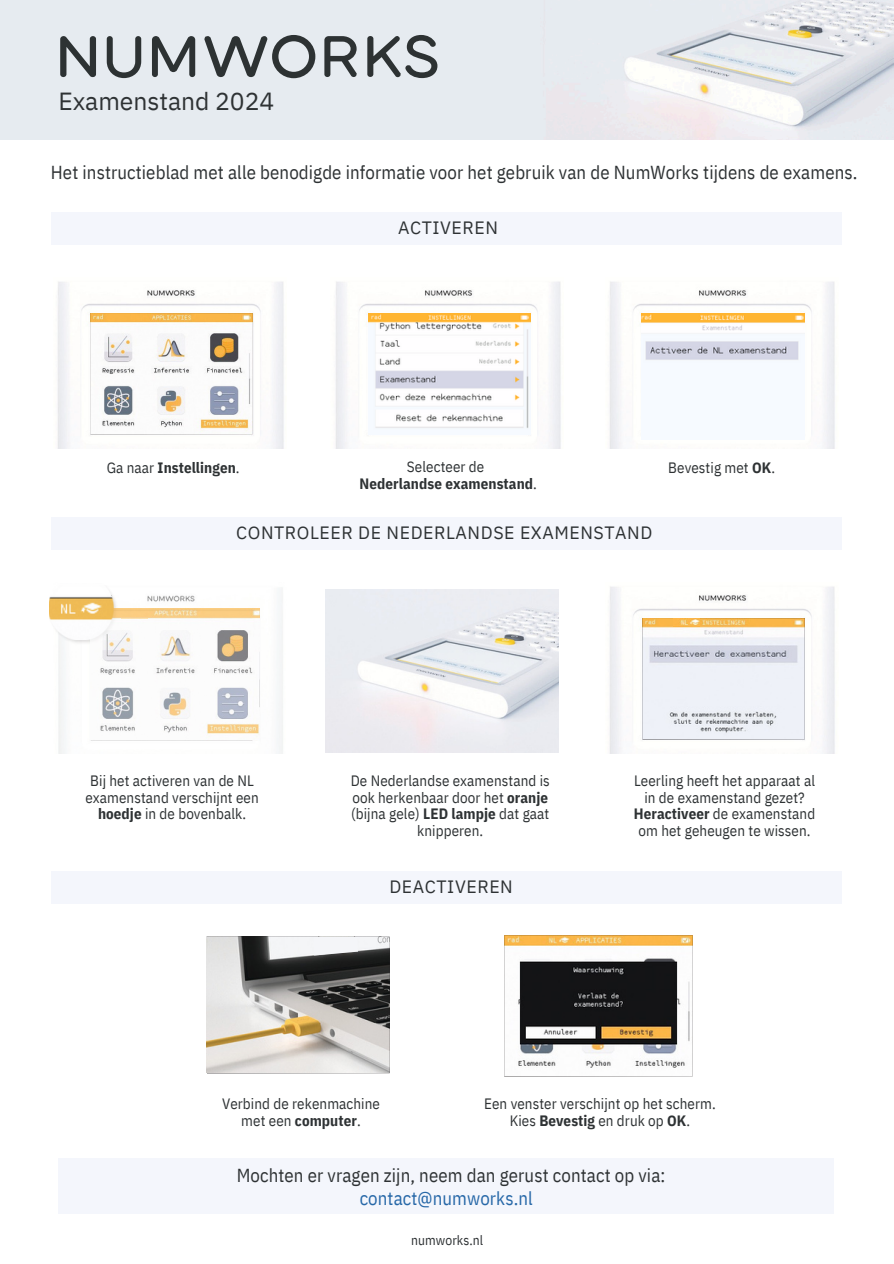
<style>
.page{position:relative;width:894px;height:1264px;background:#fff}
.page>*{position:absolute;margin:0;border:0;box-sizing:border-box;transform-origin:0 0}
.t1{font:24.75px "IBM Plex Sans";letter-spacing:-.005em;color:#2e3234}
.t2{font:18.75px/22.5px "IBM Plex Sans Cond";letter-spacing:.005em;color:#2e3234;text-align:center}
.t3{font:17.85px "IBM Plex Sans";letter-spacing:.03em;color:#2e3234}
.t4{font:15px/16.8px "IBM Plex Sans Cond";letter-spacing:.005em;color:#2e3234;text-align:center}
.t5{font:700 15px/16.8px "IBM Plex Sans Cond";letter-spacing:.005em;color:#2e3234;text-align:center}
.t6{font:13.5px "IBM Plex Sans Cond";letter-spacing:.005em;color:#2e3234}
.s1{font-weight:400}
.s2{font-weight:700}
.s3{color:#2768a8}
</style>
<div class="page">
<div style="left:58px;top:1158px;width:775px;height:56px;background:#f4f6fc"></div>
<img style="left:0;top:0;width:893px;height:140px">
<img style="left:57px;top:282px;width:227px;height:166px">
<img style="left:335px;top:282px;width:226px;height:166px">
<img style="left:609px;top:282px;width:226px;height:166px">
<img style="left:609px;top:587px;width:226px;height:166px">
<div style="left:51px;top:212px;width:790px;height:32px;background:#f4f6fc"></div>
<div style="left:51px;top:517px;width:790px;height:32px;background:#f4f6fc"></div>
<div style="left:51px;top:871px;width:790px;height:32px;background:#f4f6fc"></div>
<svg style="left:60px;top:36px;width:36px;height:41px"></svg>
<svg style="left:107px;top:36px;width:34px;height:42px"></svg>
<svg style="left:152px;top:36px;width:43px;height:41px;background:#8f9497"></svg>
<svg style="left:324px;top:36px;width:33px;height:41px"></svg>
<svg style="left:367px;top:35px;width:70px;height:43px;background:#9da2a6"></svg>
<svg style="left:204px;top:35px;width:111px;height:43px;background:#a3a8ac"></svg>
<svg style="left:90px;top:313px;width:162px;height:121px"></svg>
<img style="left:58px;top:595px;width:225px;height:158px">
<img style="left:368px;top:313px;width:162px;height:121px">
<svg style="left:206px;top:936px;width:183px;height:137px;background:#aaa7a1"></svg>
<svg style="left:504px;top:935px;width:188px;height:141px"></svg>
<svg style="left:642px;top:618px;width:162px;height:121px;background:#e6e5e4"></svg>
<img style="left:673px;top:618px;width:26px;height:8px">
<img style="left:326px;top:589px;width:232px;height:163px">
<img style="left:58px;top:639px;width:32px;height:6px">
<img style="left:90px;top:608px;width:170px;height:132px">
<img style="left:50px;top:594px;width:72px;height:45px">
<img style="left:641px;top:313px;width:162px;height:126px">
<h2 class="t1" style="left:58px;top:85px;width:217px">Examenstand 2024</h2>
<p class="t2" style="left:51px;top:161px;width:807px">Het instructieblad met alle benodigde informatie voor het gebruik van de NumWorks tijdens de examens.</p>
<h4 class="t3" style="left:398px;top:216px;width:101px">ACTIVEREN</h4>
<p class="t5" style="left:107px;top:458px;width:134px"><span class="s1">Ga naar</span> Instellingen<span class="s1">.</span></p>
<p class="t5" style="left:359px;top:458px;width:179px"><span class="s1">Selecteer de<br></span>Nederlandse examenstand<span class="s1">.</span></p>
<h3 class="t3" style="left:236px;top:521px;width:417px">CONTROLEER DE NEDERLANDSE EXAMENSTAND</h3>
<h4 class="t4" style="left:668px;top:458px;width:108px">Bevestig met <span class="s2">OK</span>.</h4>
<p class="t4" style="left:85px;top:771px;width:175px">Bij het activeren van de NL examenstand verschijnt een <span class="s2">hoedje</span> in de bovenbalk.</p>
<p class="t4" style="left:350px;top:771px;width:200px">De Nederlandse examenstand is ook herkenbaar door het <span class="s2">oranje </span>(bijna gele) <span class="s2">LED lampje</span> dat gaat knipperen.</p>
<h4 class="t3" style="left:389px;top:875px;width:125px">DEACTIVEREN</h4>
<h4 class="t4" style="left:633px;top:771px;width:183px">Leerling heeft het apparaat al in de examenstand gezet?<br><span class="s2">Heractiveer</span> de examenstand om het geheugen te wissen.</h4>
<p class="t4" style="left:222px;top:1094px;width:159px">Verbind de rekenmachine met een <span class="s2">computer</span>.</p>
<p class="t4" style="left:484px;top:1094px;width:233px">Een venster verschijnt op het scherm.<br>Kies <span class="s2">Bevestig</span> en druk op <span class="s2">OK</span>.</p>
<p class="t2" style="left:236px;top:1164px;width:430px">Mochten er vragen zijn, neem dan gerust contact op via: <span class="s3">contact@numworks.nl</span></p>
<h4 class="t6" style="left:411px;top:1231px;width:73px">numworks.nl</h4>
</div>
